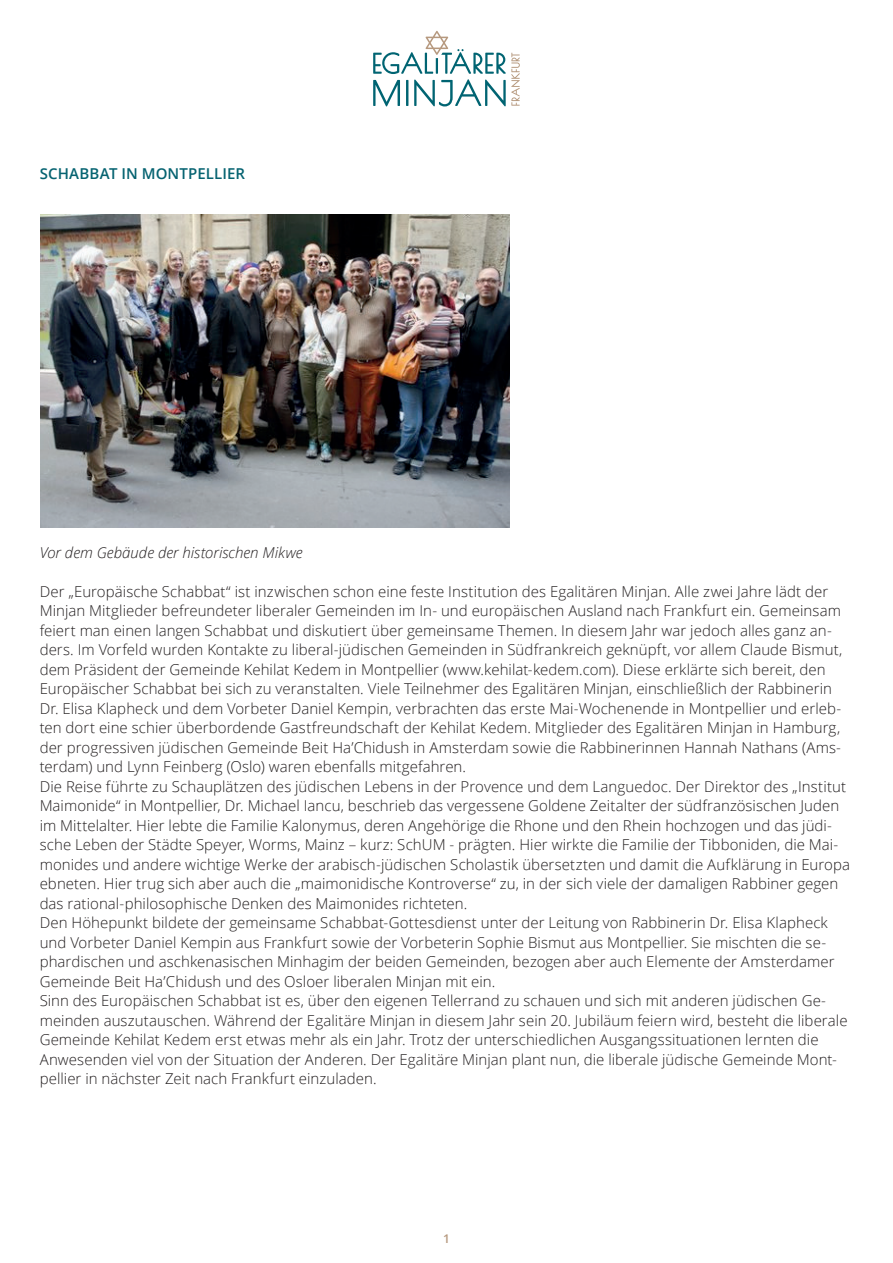
<style>
.page{position:relative;width:893px;height:1263px;background:#fff}
.page>*{position:absolute;margin:0;border:0;box-sizing:border-box;transform-origin:0 0}
.t1{font:300 15px/19.5px "Open Sans";letter-spacing:.005em;color:#231f20}
.t2{font:italic 300 15px "Open Sans";color:#231f20}
.t3{font:600 15px "Open Sans";letter-spacing:.005em;color:#066371}
.t4{font:600 12px "Open Sans";color:#b6997f}
</style>
<div class="page">
<svg style="left:373px;top:31px;width:147px;height:75px"></svg>
<img style="left:40px;top:215px;width:470px;height:313px">
<p class="t3" style="left:40px;top:164px;width:207px">SCHABBAT IN MONTPELLIER</p>
<p class="t2" style="left:40px;top:542px;width:265px">Vor dem Gebäude der historischen Mikwe</p>
<p class="t1" style="left:40px;top:581px;width:812px">Der „Europäische Schabbat“ ist inzwischen schon eine feste Institution des Egalitären Minjan. Alle zwei Jahre lädt der Minjan Mitglieder befreundeter liberaler Gemeinden im In- und europäischen Ausland nach Frankfurt ein. Gemeinsam feiert man einen langen Schabbat und diskutiert über gemeinsame Themen. In diesem Jahr war jedoch alles ganz an&shy;ders. Im Vorfeld wurden Kontakte zu liberal-jüdischen Gemeinden in Südfrankreich geknüpft, vor allem Claude Bismut, dem Präsident der Gemeinde Kehilat Kedem in Montpellier (www.kehilat-kedem.com). Diese erklärte sich bereit, den Europäischer Schabbat bei sich zu veranstalten. Viele Teilnehmer des Egalitären Minjan, einschließlich der Rabbinerin Dr. Elisa Klapheck und dem Vorbeter Daniel Kempin, verbrachten das erste Mai-Wochenende in Montpellier und erleb&shy;ten dort eine schier überbordende Gastfreundschaft der Kehilat Kedem. Mitglieder des Egalitären Minjan in Hamburg, der progressiven jüdischen Gemeinde Beit Ha’Chidush in Amsterdam sowie die Rabbinerinnen Hannah Nathans (Ams&shy;terdam) und Lynn Feinberg (Oslo) waren ebenfalls mitgefahren.<br>Die Reise führte zu Schauplätzen des jüdischen Lebens in der Provence und dem Languedoc. Der Direktor des „Institut Maimonide“ in Montpellier, Dr. Michael Iancu, beschrieb das vergessene Goldene Zeitalter der südfranzösischen Juden im Mittelalter. Hier lebte die Familie Kalonymus, deren Angehörige die Rhone und den Rhein hochzogen und das jüdi&shy;sche Leben der Städte Speyer, Worms, Mainz – kurz: SchUM - prägten. Hier wirkte die Familie der Tibboniden, die Mai&shy;monides und andere wichtige Werke der arabisch-jüdischen Scholastik übersetzten und damit die Aufklärung in Europa ebneten. Hier trug sich aber auch die „maimonidische Kontroverse“ zu, in der sich viele der damaligen Rabbiner gegen das rational-philosophische Denken des Maimonides richteten.<br>Den Höhepunkt bildete der gemeinsame Schabbat-Gottesdienst unter der Leitung von Rabbinerin Dr. Elisa Klapheck und Vorbeter Daniel Kempin aus Frankfurt sowie der Vorbeterin Sophie Bismut aus Montpellier. Sie mischten die se&shy;phardischen und aschkenasischen Minhagim der beiden Gemeinden, bezogen aber auch Elemente der Amsterdamer Gemeinde Beit Ha’Chidush und des Osloer liberalen Minjan mit ein.<br>Sinn des Europäischen Schabbat ist es, über den eigenen Tellerrand zu schauen und sich mit anderen jüdischen Ge&shy;meinden auszutauschen. Während der Egalitäre Minjan in diesem Jahr sein 20. Jubiläum feiern wird, besteht die liberale Gemeinde Kehilat Kedem erst etwas mehr als ein Jahr. Trotz der unterschiedlichen Ausgangssituationen lernten die Anwesenden viel von der Situation der Anderen. Der Egalitäre Minjan plant nun, die liberale jüdische Gemeinde Mont&shy;pellier in nächster Zeit nach Frankfurt einzuladen.</p>
<p class="t4" style="left:443px;top:1231px;width:8px">1</p>
</div>
